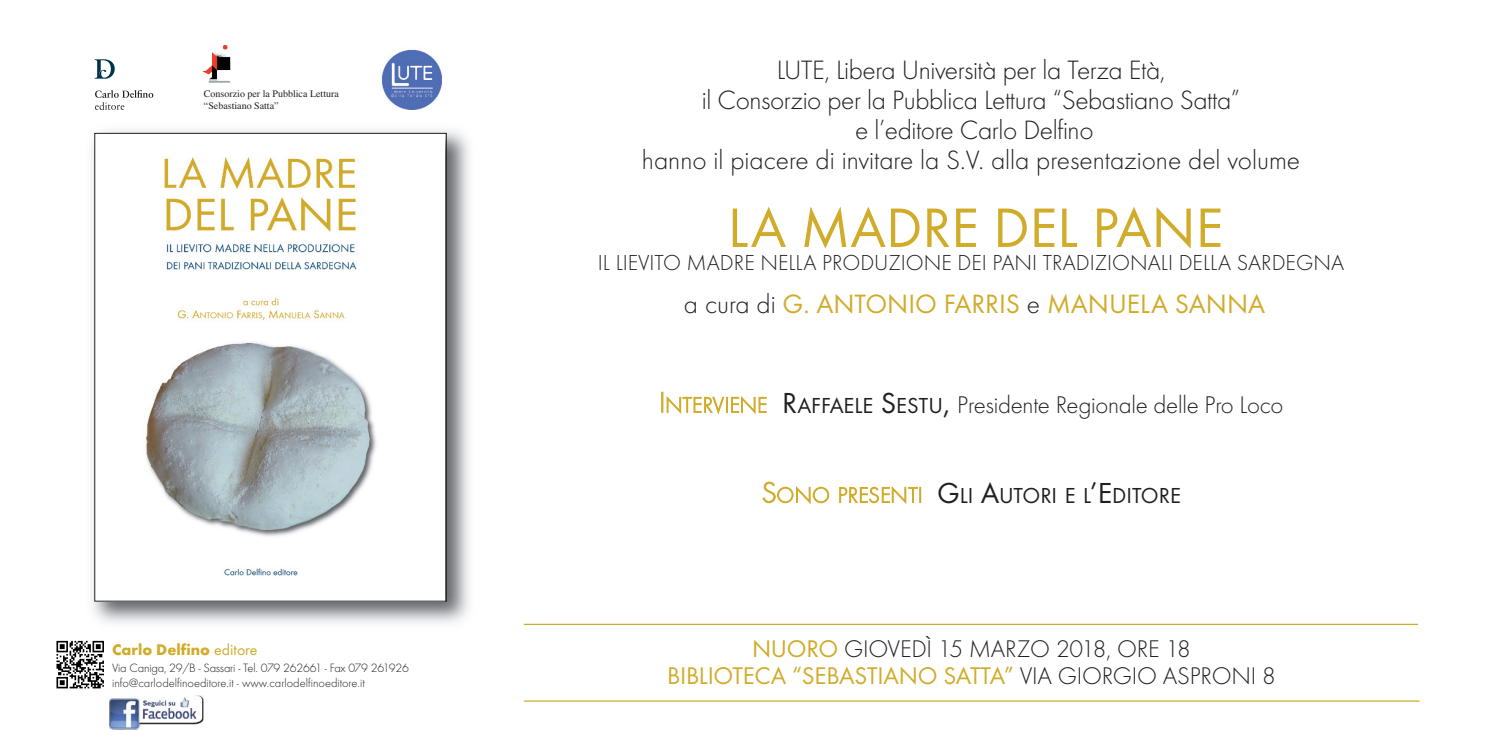
<style>
.page{position:relative;width:1489px;height:745px;background:#fff}
.page>*{position:absolute;margin:0;border:0;box-sizing:border-box;transform-origin:0 0}
.t1{font:57.5px "Futura T";color:#d1ab2a}
.t2{font:300 27.5px/30px "Futura T";letter-spacing:-.015em;color:#231f20;text-align:center}
.t3{font:27.5px "Futura T";color:#d1ab2a}
.t4{font:300 25px/27.5px "Futura T";letter-spacing:-.01em;color:#231f20;text-align:center}
.t5{font:300 22.5px "Futura T";color:#231f20}
.t6{font:22.5px "Futura T";color:#231f20}
.t7{font:700 16px "Futura T";color:#d1ab2a}
.t8{font:300 12.5px/15px "Futura T";letter-spacing:-.005em;color:#231f20}
.t9{font:10px/12px "Times";color:#231f20}
.s1{font-weight:400}
.s2{font-weight:300;color:#231f20}
.s3{font-size:30px;color:#d1ab2a}
.s4{font-size:22.5px;color:#d1ab2a}
.s5{font-weight:400;font-size:30px}
.s6{font-weight:400;font-size:22.5px}
.s7{font-weight:300;font-size:30px;color:#d1ab2a}
.s8{font-weight:300;color:#d1ab2a}
.s9{font-size:30px}
.s10{font-weight:400;color:#d1ab2a}
</style>
<div class="page">
<img style="left:92px;top:130px;width:377px;height:493px">
<img style="left:96px;top:135px;width:348px;height:464px">
<svg style="left:56px;top:640px;width:48px;height:48px"></svg>
<img style="left:110px;top:695px;width:93px;height:33px">
<hr style="left:524px;top:700px;width:895px;height:1px;background:#d1ab2a">
<hr style="left:524px;top:623px;width:893px;height:1px;background:#d1ab2a">
<svg style="left:95px;top:59px;width:20px;height:20px"></svg>
<img style="left:202px;top:45px;width:28px;height:38px">
<img style="left:381px;top:49px;width:61px;height:61px">
<svg style="left:95px;top:90px;width:58px;height:20px"></svg>
<p class="t9" style="left:204px;top:87px;width:136px">Consorzio per la Pubblica Lettura “Sebastiano Satta”</p>
<p class="t7" style="left:112px;top:640px;width:147px">Carlo Delfino <span class="s1">editore</span></p>
<p class="t8" style="left:112px;top:660px;width:298px">Via Caniga, 29/B - Sassari - Tel. 079 262661 - Fax 079 261926 info@carlodelfinoeditore.it - www.carlodelfinoeditore.it</p>
<p class="t2" style="left:642px;top:54px;width:659px">LUTE, Libera Università per la Terza Età,<br>il Consorzio per la Pubblica Lettura “Sebastiano Satta”<br>e l’editore Carlo Delfino<br>hanno il piacere di invitare la S.V. alla presentazione del volume</p>
<h1 class="t1" style="left:727px;top:193px;width:497px">LA MADRE DEL PANE</h1>
<p class="t5" style="left:598px;top:249px;width:747px">IL LIEVITO MADRE NELLA PRODUZIONE DEI PANI TRADIZIONALI DELLA SARDEGNA</p>
<p class="t3" style="left:684px;top:287px;width:582px"><span class="s2">a cura di</span> G. ANTONIO FARRIS <span class="s2">e</span> MANUELA SANNA</p>
<p class="t4" style="left:659px;top:390px;width:626px"><span class="s3">I</span><span class="s4">NTERVIENE</span> <span class="s5">R</span><span class="s6">AFFAELE</span> <span class="s5">S</span><span class="s6">ESTU</span><span class="s5">,</span> Presidente Regionale delle Pro Loco</p>
<p class="t6" style="left:761px;top:481px;width:421px"><span class="s7">S</span><span class="s8">ONO PRESENTI</span> <span class="s9">G</span>LI <span class="s9">A</span>UTORI E L<span class="s9">’E</span>DITORE</p>
<p class="t4" style="left:667px;top:634px;width:610px"><span class="s10">NUORO</span> GIOVEDÌ 15 MARZO 2018, ORE 18<br><span class="s10">BIBLIOTECA “SEBASTIANO SATTA”</span> VIA GIORGIO ASPRONI 8</p>
</div>
